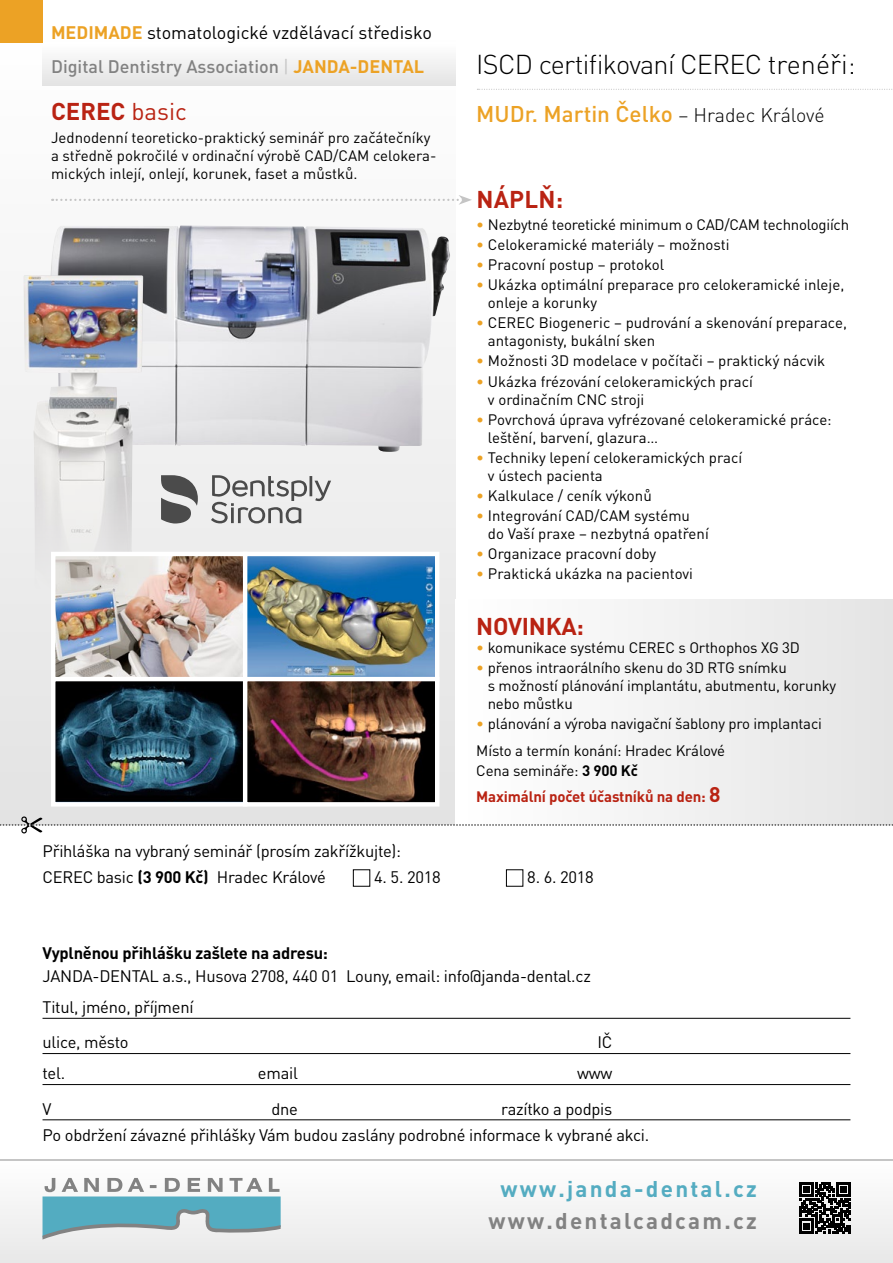
<style>
.page{position:relative;width:893px;height:1263px;background:#fff}
.page>*{position:absolute;margin:0;border:0;box-sizing:border-box;transform-origin:0 0}
.t1{font:300 27px "DIN Pro";letter-spacing:-.025em;color:#000}
.t2{font:700 24px "DIN Pro";color:#b92313}
.t3{font:500 22.5px "DIN Pro";color:#eca225}
.t4{font:700 22.5px "DIN Pro";letter-spacing:.1em;color:#54acc1}
.t5{font:700 22.5px "DIN Pro";letter-spacing:.1em;color:#828282}
.t6{font:18px "DIN Pro";color:#000}
.t7{font:500 18px "DIN Pro";color:#828282}
.t8{font:16.5px/26.7px "DIN Pro";letter-spacing:-.015em;color:#000}
.t9{font:700 16.5px "DIN Pro";letter-spacing:-.015em;color:#000}
.t10{font:15px/18px "DIN Pro";color:#000}
.t11{font:700 15px/26.5px "DIN Pro";letter-spacing:-.01em;color:#b92313}
.s1{font-weight:700;color:#eca225}
.s2{font-weight:400;color:#c5c5c5}
.s3{font-weight:400}
.s4{font-weight:300;font-size:19.5px;color:#000}
.s5{color:#eca225}
.s6{font-weight:400;color:#000}
.s7{color:#000}
.s8{font-size:21px}
.s9{font-weight:700}
</style>
<div class="page">
<div style="left:0;top:17px;width:455px;height:808px;background:linear-gradient(to bottom,#fff,#e3e3e3)"></div>
<div style="left:455px;top:600px;width:438px;height:225px;background:linear-gradient(to right,#fff,#e4e4e4)"></div>
<div style="left:43px;top:43px;width:412px;height:42px;background:linear-gradient(to right,#f1f1f1,#f1f1f1)"></div>
<hr style="left:43px;top:1018px;width:807px;height:1px;background:#000">
<hr style="left:43px;top:1053px;width:807px;height:1px;background:#000">
<hr style="left:43px;top:1084px;width:807px;height:1px;background:#000">
<hr style="left:43px;top:1119px;width:807px;height:1px;background:#000">
<div style="left:353px;top:869px;width:17px;height:18px;border:1px solid #000"></div>
<div style="left:0;top:1157px;width:893px;height:106px;background:#f3f3f3"></div>
<hr style="left:0;top:1160px;width:893px;height:1px;background:#c5c5c5">
<div style="left:0;top:0;width:43px;height:43px;background:#eca225"></div>
<svg style="left:43px;top:1178px;width:238px;height:61px"></svg>
<svg style="left:799px;top:1182px;width:51px;height:51px"></svg>
<svg style="left:52px;top:195px;width:420px;height:10px"></svg>
<svg style="left:477px;top:89px;width:416px;height:1px"></svg>
<svg style="left:0;top:816px;width:893px;height:17px"></svg>
<img style="left:50px;top:225px;width:400px;height:228px">
<img style="left:23px;top:275px;width:108px;height:346px">
<svg style="left:161px;top:475px;width:170px;height:48px"></svg>
<img style="left:56px;top:557px;width:186px;height:244px">
<div style="left:51px;top:552px;width:196px;height:129px;border:4px solid #fff"></div>
<div style="left:51px;top:677px;width:196px;height:129px;border:4px solid #fff"></div>
<img style="left:248px;top:557px;width:186px;height:244px">
<div style="left:243px;top:552px;width:196px;height:129px;border:4px solid #fff"></div>
<div style="left:243px;top:677px;width:196px;height:129px;border:4px solid #fff"></div>
<div style="left:506px;top:869px;width:17px;height:18px;border:1px solid #000"></div>
<p class="t6" style="left:51px;top:21px;width:382px"><span class="s1">MEDIMADE</span> stomatologické vzdělávací středisko</p>
<p class="t7" style="left:51px;top:55px;width:373px">Digital Dentistry Association <span class="s2">|</span> <span class="s1">JANDA-DENTAL</span></p>
<h2 class="t2" style="left:51px;top:95px;width:137px">CEREC <span class="s3">basic</span></h2>
<p class="t10" style="left:51px;top:128px;width:387px">Jednodenní teoreticko-praktický seminář pro začátečníky a středně pokročilé v ordinační výrobě CAD/CAM celokera&shy;mických inlejí, onlejí, korunek, faset a můstků.</p>
<h1 class="t1" style="left:476px;top:46px;width:381px">ISCD certifikovaní CEREC trenéři:</h1>
<h3 class="t3" style="left:476px;top:99px;width:350px">MUDr. Martin Čelko <span class="s4">– Hradec Králové</span></h3>
<h2 class="t2" style="left:476px;top:183px;width:88px">Náplň:</h2>
<p class="t10" style="left:476px;top:215px;width:374px"><span class="s5">•</span> Nezbytné teoretické minimum o CAD/CAM technologiích</p>
<p class="t10" style="left:476px;top:235px;width:255px"><span class="s5">•</span> Celokeramické materiály – možnosti</p>
<p class="t10" style="left:476px;top:255px;width:189px"><span class="s5">•</span> Pracovní postup – protokol</p>
<p class="t10" style="left:488px;top:275px;width:358px;text-indent:-12px"><span class="s5">•</span> Ukázka optimální preparace pro celokeramické inleje, onleje a korunky</p>
<p class="t10" style="left:488px;top:313px;width:360px;text-indent:-12px"><span class="s5">•</span> CEREC Biogeneric – pudrování a skenování preparace, antagonisty, bukální sken</p>
<p class="t10" style="left:476px;top:351px;width:351px"><span class="s5">•</span> Možnosti 3D modelace v počítači – praktický nácvik</p>
<p class="t10" style="left:488px;top:372px;width:266px;text-indent:-12px"><span class="s5">•</span> Ukázka frézování celokeramických prací v ordinačním CNC stroji</p>
<p class="t10" style="left:488px;top:410px;width:345px;text-indent:-12px"><span class="s5">•</span> Povrchová úprava vyfrézované celokeramické práce: leštění, barvení, glazura…</p>
<p class="t10" style="left:488px;top:448px;width:256px;text-indent:-12px"><span class="s5">•</span> Techniky lepení celokeramických prací v ústech pacienta</p>
<p class="t10" style="left:476px;top:486px;width:177px"><span class="s5">•</span> Kalkulace / ceník výkonů</p>
<p class="t10" style="left:488px;top:506px;width:222px;text-indent:-12px"><span class="s5">•</span> Integrování CAD/CAM systému do Vaší praxe – nezbytná opatření</p>
<p class="t10" style="left:476px;top:544px;width:181px"><span class="s5">•</span> Organizace pracovní doby</p>
<p class="t10" style="left:476px;top:564px;width:218px"><span class="s5">•</span> Praktická ukázka na pacientovi</p>
<h2 class="t2" style="left:476px;top:610px;width:109px">NOVINKA:</h2>
<p class="t10" style="left:476px;top:638px;width:325px"><span class="s5">•</span> komunikace systému CEREC s Orthophos XG 3D</p>
<p class="t10" style="left:488px;top:658px;width:350px;text-indent:-11px"><span class="s5">•</span> přenos intraorálního skenu do 3D RTG snímku<br>s možností plánování implantátu, abutmentu, korunky nebo můstku</p>
<p class="t10" style="left:476px;top:710px;width:347px;line-height:26.5px"><span class="s5">•</span> plánování a výroba navigační šablony pro implantaci<br>Místo a termín konání: Hradec Králové</p>
<p class="t11" style="left:476px;top:756px;width:246px"><span class="s6">Cena semináře:</span> <span class="s7">3 900 Kč<br></span>Maximální počet účastníků na den: <span class="s8">8</span></p>
<p class="t8" style="left:43px;top:837px;width:360px">Přihláška na vybraný seminář (prosím zakřížkujte):<br>CEREC basic <span class="s9">(3 900 Kč)</span> Hradec Králové</p>
<p class="t8" style="left:374px;top:863px;width:68px">4. 5. 2018</p>
<p class="t8" style="left:527px;top:863px;width:68px">8. 6. 2018</p>
<p class="t9" style="left:43px;top:942px;width:287px">Vyplněnou přihlášku zašlete na adresu:</p>
<p class="t8" style="left:43px;top:960px;width:550px;line-height:31px">JANDA-DENTAL a.s., Husova 2708, 440 01 Louny, email: info@janda-dental.cz<br>Titul, jméno, příjmení</p>
<p class="t8" style="left:43px;top:1028px;width:88px">ulice, město</p>
<p class="t8" style="left:597px;top:1028px;width:16px">IČ</p>
<p class="t8" style="left:43px;top:1059px;width:24px">tel.</p>
<p class="t8" style="left:258px;top:1059px;width:42px">email</p>
<p class="t8" style="left:577px;top:1059px;width:37px">www</p>
<p class="t8" style="left:43px;top:1094px;width:11px">V</p>
<p class="t8" style="left:271px;top:1094px;width:28px">dne</p>
<p class="t8" style="left:43px;top:1094px;width:608px;text-indent:459px">razítko a podpis<br>Po obdržení závazné přihlášky Vám budou zaslány podrobné informace k vybrané akci.</p>
<h3 class="t4" style="left:500px;top:1174px;width:258px">www.janda-dental.cz</h3>
<h3 class="t5" style="left:488px;top:1205px;width:270px">www.dentalcadcam.cz</h3>
</div>
